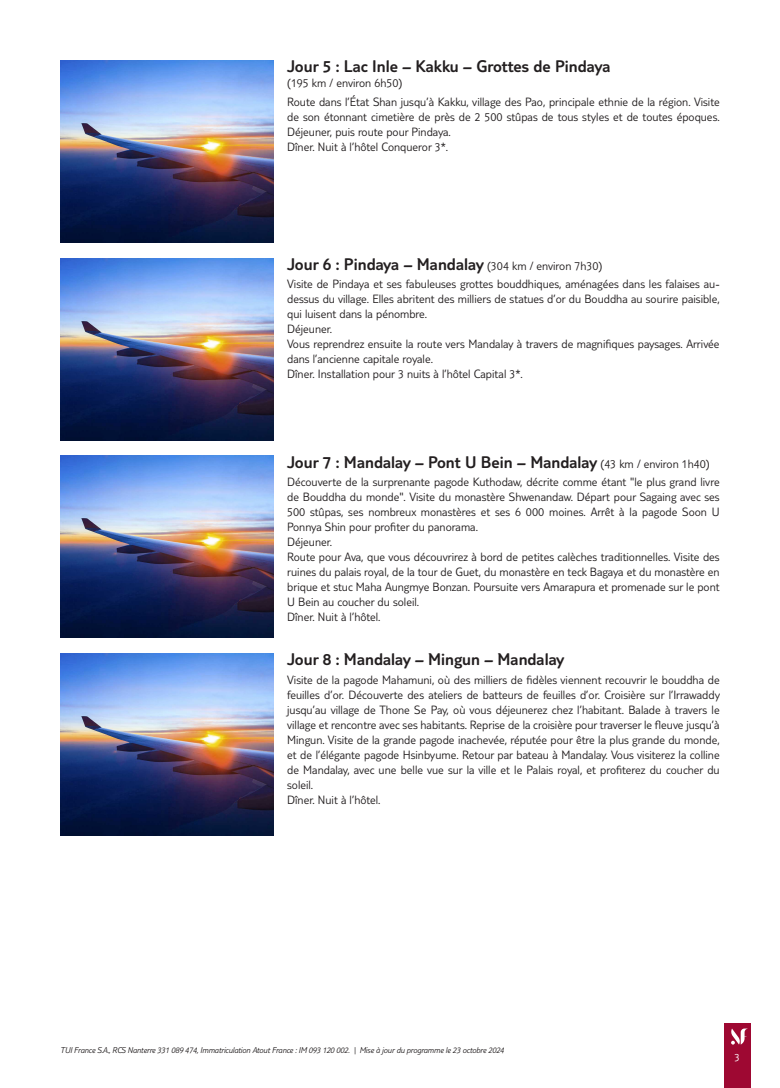
<style>
.page{position:relative;width:780px;height:1088px;background:#fff}
.page>*{position:absolute;margin:0;border:0;box-sizing:border-box;transform-origin:0 0}
.t1{font:300 17.5px "TUI Type";color:#231f20}
.t2{font:300 12.5px/15px "TUI Type";color:#231f20}
.t3{font:300 11.25px "TUI Type";color:#fff}
.t4{font:italic 300 8.75px "TUI Type";letter-spacing:-.02em;color:#231f20}
.s1{font-size:12.5px}
</style>
<div class="page">
<div style="left:724px;top:1023px;width:26px;height:65px;background:#9e0832"></div>
<svg style="left:731px;top:1028px;width:17px;height:16px"></svg>
<img style="left:60px;top:60px;width:213px;height:182px">
<img style="left:60px;top:258px;width:213px;height:182px">
<img style="left:60px;top:456px;width:213px;height:182px">
<img style="left:60px;top:654px;width:213px;height:182px">
<h1 class="t1" style="left:287px;top:56px;width:325px">Jour 5 : Lac Inle – Kakku – Grottes de Pindaya</h1>
<p class="t2" style="left:287px;top:73px;width:434px;line-height:18.5px">(195 km / environ 6h50)<br>Route dans l’État Shan jusqu’à Kakku, village des Pao, principale ethnie de la région. Visite</p>
<p class="t2" style="left:287px;top:109px;width:434px">de son étonnant cimetière de près de 2 500 stûpas de tous styles et de toutes époques.<br>Déjeuner, puis route pour Pindaya.<br>Dîner. Nuit à l’hôtel Conqueror 3*.</p>
<h1 class="t1" style="left:287px;top:254px;width:317px">Jour 6 : Pindaya – Mandalay <span class="s1">(304 km / environ 7h30)</span></h1>
<p class="t2" style="left:287px;top:276px;width:434px">Visite de Pindaya et ses fabuleuses grottes bouddhiques, aménagées dans les falaises au&shy;dessus du village. Elles abritent des milliers de statues d’or du Bouddha au sourire paisible, qui luisent dans la pénombre.<br>Déjeuner.<br>Vous reprendrez ensuite la route vers Mandalay à travers de magnifiques paysages. Arrivée dans l’ancienne capitale royale.<br>Dîner. Installation pour 3 nuits à l’hôtel Capital 3*.</p>
<h1 class="t1" style="left:287px;top:452px;width:424px">Jour 7 : Mandalay – Pont U Bein – Mandalay <span class="s1">(43 km / environ 1h40)</span></h1>
<p class="t2" style="left:287px;top:474px;width:434px">Découverte de la surprenante pagode Kuthodaw, décrite comme étant "le plus grand livre de Bouddha du monde". Visite du monastère Shwenandaw. Départ pour Sagaing avec ses 500 stûpas, ses nombreux monastères et ses 6 000 moines. Arrêt à la pagode Soon U Ponnya Shin pour profiter du panorama.<br>Déjeuner.<br>Route pour Ava, que vous découvrirez à bord de petites calèches traditionnelles. Visite des ruines du palais royal, de la tour de Guet, du monastère en teck Bagaya et du monastère en brique et stuc Maha Aungmye Bonzan. Poursuite vers Amarapura et promenade sur le pont U Bein au coucher du soleil.<br>Dîner. Nuit à l’hôtel.</p>
<h1 class="t1" style="left:287px;top:649px;width:279px">Jour 8 : Mandalay – Mingun – Mandalay</h1>
<p class="t2" style="left:287px;top:672px;width:434px">Visite de la pagode Mahamuni, où des milliers de fidèles viennent recouvrir le bouddha de feuilles d’or. Découverte des ateliers de batteurs de feuilles d’or. Croisière sur l’Irrawaddy jusqu’au village de Thone Se Pay, où vous déjeunerez chez l’habitant. Balade à travers le village et rencontre avec ses habitants. Reprise de la croisière pour traverser le fleuve jusqu’à Mingun. Visite de la grande pagode inachevée, réputée pour être la plus grande du monde, et de l’élégante pagode Hsinbyume. Retour par bateau à Mandalay. Vous visiterez la colline de Mandalay, avec une belle vue sur la ville et le Palais royal, et profiterez du coucher du soleil.<br>Dîner. Nuit à l’hôtel.</p>
<p class="t4" style="left:60px;top:1045px;width:445px">TUI France S.A., RCS Nanterre 331 089 474, Immatriculation Atout France : IM 093 120 002. | Mise à jour du programme le 23 octobre 2024</p>
<p class="t3" style="left:734px;top:1050px;width:7px">3</p>
</div>
